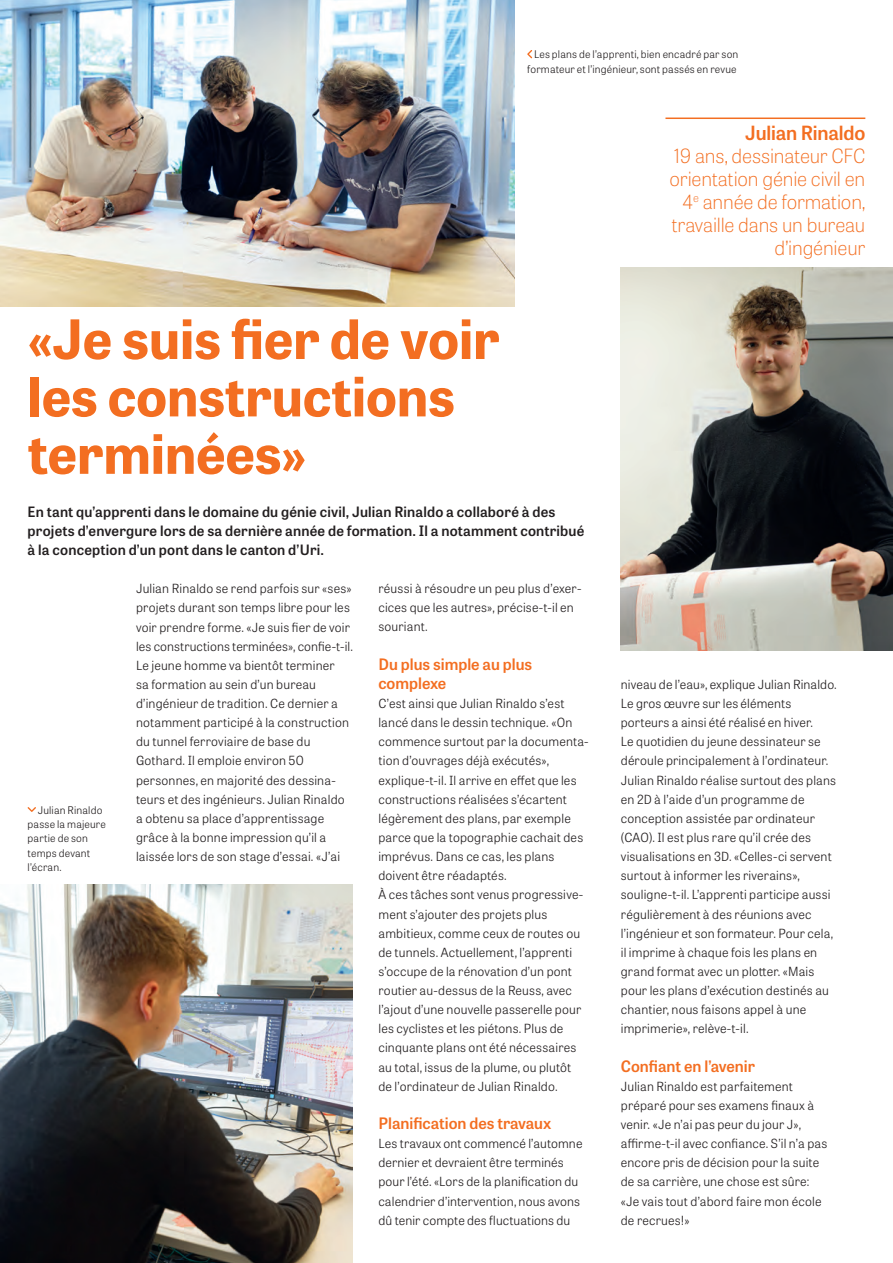
<style>
.page{position:relative;width:893px;height:1263px;background:#fff}
.page>*{position:absolute;margin:0;border:0;box-sizing:border-box;transform-origin:0 0}
.t1{font:700 54px/57.4px "Tablet Gothic";color:#f36e21}
.t2{font:100 19.5px/22.8px "Tablet Gothic";letter-spacing:-.01em;color:#f36e21;text-align:right}
.t3{font:600 19.5px "Tablet Gothic";letter-spacing:-.01em;color:#f36e21}
.t4{font:600 15.75px/19.2px "Tablet Gothic";color:#f36e21}
.t5{font:600 14.25px/19.2px "Tablet Gothic";letter-spacing:.015em;color:#231f20}
.t6{font:300 12.6px/19.2px "Tablet Gothic";letter-spacing:.015em;color:#231f20}
.t7{font:300 10.5px/14.4px "Tablet Gothic";letter-spacing:.015em;color:#231f20}
</style>
<div class="page">
<hr style="left:665px;top:118px;width:200px;height:1px;background:#f36e21">
<svg style="left:28px;top:807px;width:8px;height:5px"></svg>
<svg style="left:527px;top:50px;width:5px;height:8px"></svg>
<img style="left:621px;top:268px;width:272px;height:383px">
<img style="left:0;top:884px;width:353px;height:379px">
<img style="left:0;top:0;width:514px;height:306px">
<p class="t7" style="left:527px;top:47px;width:213px;text-align:right">Les plans de l’apprenti, bien encadré par son formateur et l’ingénieur, sont passés en revue</p>
<h1 class="t1" style="left:28px;top:308px;width:473px">«Je suis fier de voir les constructions terminées»</h1>
<p class="t5" style="left:28px;top:501px;width:558px">En tant qu’apprenti dans le domaine du génie civil, Julian Rinaldo a collaboré à des projets d’envergure lors de sa dernière année de formation. Il a notamment contribué à la conception d’un pont dans le canton d’Uri.</p>
<p class="t7" style="left:28px;top:802px;width:80px;text-indent:10px">Julian Rinaldo passe la majeure partie de son temps devant l’écran.</p>
<p class="t6" style="left:136px;top:579px;width:218px">Julian Rinaldo se rend parfois sur «ses» projets durant son temps libre pour les voir prendre forme. «Je suis fier de voir les constructions terminées», confie-t-il.<br>Le jeune homme va bientôt terminer<br>sa formation au sein d’un bureau d’ingénieur de tradition. Ce dernier a notamment participé à la construction du tunnel ferroviaire de base du Gothard. Il emploie environ 50 personnes, en majorité des dessina&shy;teurs et des ingénieurs. Julian Rinaldo a obtenu sa place d’apprentissage grâce à la bonne impression qu’il a laissée lors de son stage d’essai. «J’ai</p>
<p class="t6" style="left:378px;top:579px;width:205px">réussi à résoudre un peu plus d’exer&shy;cices que les autres», précise-t-il en souriant.</p>
<p class="t4" style="left:378px;top:654px;width:155px">Du plus simple au plus complexe</p>
<p class="t6" style="left:378px;top:693px;width:212px">C’est ainsi que Julian Rinaldo s’est lancé dans le dessin technique. «On commence surtout par la documenta&shy;tion d’ouvrages déjà exécutés», explique-t-il. Il arrive en effet que les constructions réalisées s’écartent légèrement des plans, par exemple parce que la topographie cachait des imprévus. Dans ce cas, les plans doivent être réadaptés.<br>À ces tâches sont venus progressive&shy;ment s’ajouter des projets plus ambitieux, comme ceux de routes ou de tunnels. Actuellement, l’apprenti s’occupe de la rénovation d’un pont routier au-dessus de la Reuss, avec l’ajout d’une nouvelle passerelle pour les cyclistes et les piétons. Plus de cinquante plans ont été nécessaires au total, issus de la plume, ou plutôt<br>de l’ordinateur de Julian Rinaldo.</p>
<p class="t4" style="left:378px;top:1113px;width:174px">Planification des travaux</p>
<p class="t6" style="left:378px;top:1133px;width:206px">Les travaux ont commencé l’automne dernier et devraient être terminés pour l’été. «Lors de la planification du calendrier d’intervention, nous avons dû tenir compte des fluctuations du</p>
<h2 class="t3" style="left:745px;top:119px;width:122px">Julian Rinaldo</h2>
<h2 class="t2" style="left:669px;top:144px;width:197px">19 ans, dessinateur CFC orientation génie civil en<br>4<sup>e</sup> année de formation, travaille dans un bureau d’ingénieur</h2>
<p class="t6" style="left:621px;top:674px;width:218px">niveau de l’eau», explique Julian Rinaldo.<br>Le gros œuvre sur les éléments porteurs a ainsi été réalisé en hiver.<br>Le quotidien du jeune dessinateur se déroule principalement à l’ordinateur.<br>Julian Rinaldo réalise surtout des plans en 2D à l’aide d’un programme de conception assistée par ordinateur (CAO). Il est plus rare qu’il crée des visualisations en 3D. «Celles-ci servent surtout à informer les riverains», souligne-t-il. L’apprenti participe aussi régulièrement à des réunions avec l’ingénieur et son formateur. Pour cela, il imprime à chaque fois les plans en grand format avec un plotter. «Mais pour les plans d’exécution destinés au chantier, nous faisons appel à une imprimerie», relève-t-il.</p>
<p class="t4" style="left:621px;top:1055px;width:136px">Confiant en l’avenir</p>
<p class="t6" style="left:621px;top:1076px;width:208px">Julian Rinaldo est parfaitement préparé pour ses examens finaux à venir. «Je n’ai pas peur du jour J», affirme-t-il avec confiance. S’il n’a pas encore pris de décision pour la suite de sa carrière, une chose est sûre: «Je vais tout d’abord faire mon école de recrues!»</p>
</div>
